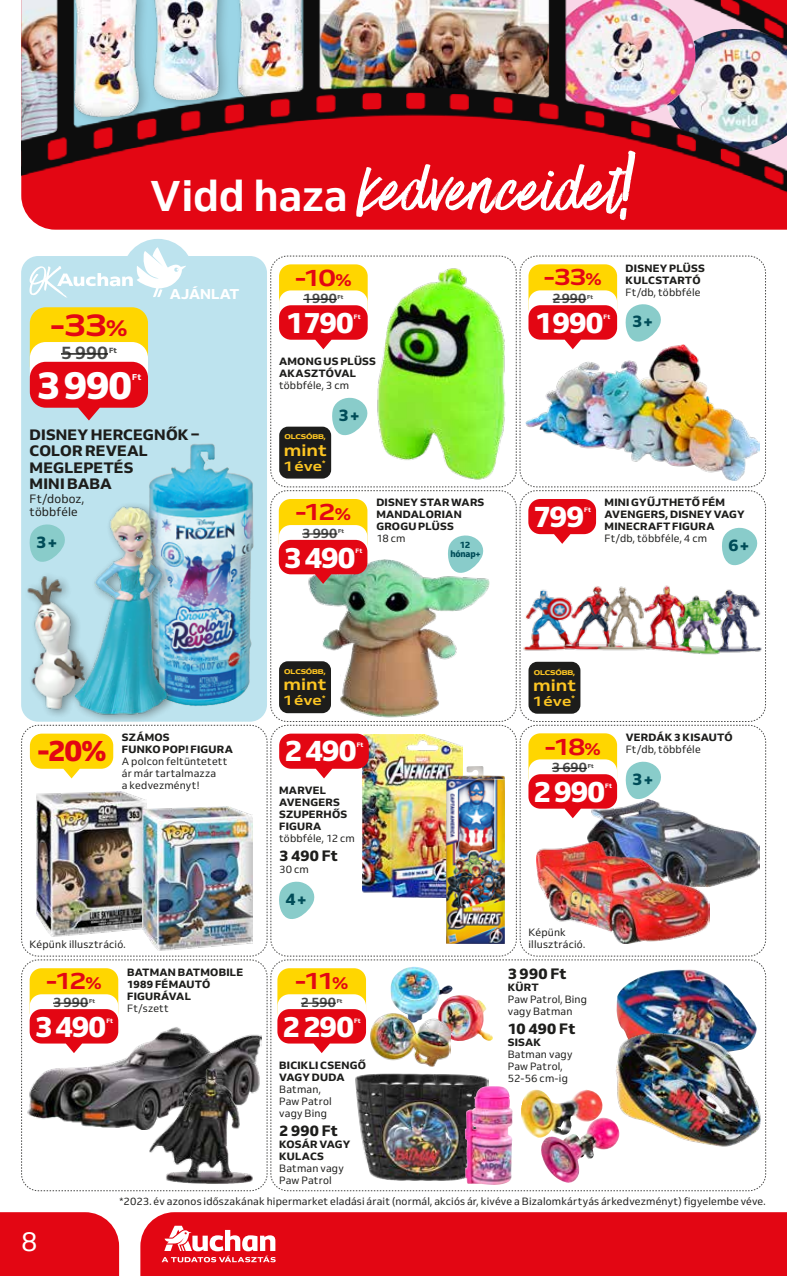
<style>
.page{position:relative;width:787px;height:1276px;background:#fff}
.page>*{position:absolute;margin:0;border:0;box-sizing:border-box;transform-origin:0 0}
.t1{font:78.3px "Have Heart One MA";letter-spacing:.03em;color:#fff}
.t2{font:800 38.55px "Venn";color:#fff}
.t3{font:700 31.2px "Venn Semi Ex";color:#e30613}
.t4{font:800 29.25px "Venn";letter-spacing:-.04em;color:#fff}
.t5{font:800 29.25px "Venn";color:#e30613}
.t6{font:800 28.95px "Venn";letter-spacing:-.035em;color:#fff}
.t7{font:27px "Venn";color:#fff}
.t8{font:700 23.4px "Venn Semi Ex";letter-spacing:-.115em;color:#e30613}
.t9{font:700 17.85px "Venn";color:#4a4a49}
.t10{font:800 16.5px "Venn";color:#004c58}
.t11{font:700 16.05px "Venn Semi Ex";color:#fdc623}
.t12{font:800 15px/16.5px "Venn";letter-spacing:.015em;color:#1d1d1b}
.t13{font:800 14.25px "Venn";letter-spacing:.005em;color:#fff}
.t14{font:700 13.65px "Venn Semi Ex";color:#fdc623}
.t15{font:700 13.35px "Venn";color:#4a4a49}
.t16{font:12px/13.5px "Venn";letter-spacing:.01em;color:#1d1d1b}
.t17{font:10.5px/12px "Venn";letter-spacing:.015em;color:#1d1d1b}
.t18{font:800 10.5px/12px "Venn";letter-spacing:.025em;color:#1d1d1b}
.t19{font:800 9px/8.1px "Venn";letter-spacing:-.025em;color:#004c58;text-align:center}
.t20{font:800 8.4px "Venn";color:#fff}
.t21{font:800 7.35px "Venn";color:#4a4a49}
.t22{font:6.75px "Venn Semi Ex X Bold";letter-spacing:-.03em;color:#fdc623}
.t23{font:800 6.3px "Venn";letter-spacing:.015em;color:#fff}
.t24{font:800 5.55px "Venn";letter-spacing:-.005em;color:#4a4a49}
.s1{font-family:"Venn";font-weight:700;font-size:42.75px}
.s2{font-size:22.8px}
.s3{font-size:17.1px}
</style>
<div class="page">
<div style="left:0;top:1212px;width:119px;height:64px;background:#e30613"></div>
<div style="left:140px;top:1212px;width:647px;height:64px;background:#e30613"></div>
<div style="left:21px;top:201px;width:766px;height:29px;background:#e30613"></div>
<img style="left:21px;top:0;width:766px;height:201px">
<div style="left:122px;top:239px;width:72px;height:72px;background:#bde3ee;border-radius:50%"></div>
<svg style="left:162px;top:1225px;width:114px;height:37px"></svg>
<img style="left:21px;top:247px;width:745px;height:944px">
<div style="left:279px;top:661px;width:52px;height:52px;background:#1d1d1b;border-radius:9px"></div>
<div style="left:528px;top:662px;width:52px;height:51px;background:#1d1d1b;border-radius:9px"></div>
<div style="left:279px;top:427px;width:52px;height:51px;background:#1d1d1b;border-radius:9px"></div>
<h1 class="t1" style="left:150px;top:136px;width:485px"><span class="s1">Vidd haza</span> kedvenceidet!</h1>
<h3 class="t3" style="left:50px;top:305px;width:80px">-33<span class="s2">%</span></h3>
<h2 class="t2" style="left:37px;top:361px;width:97px">3 990</h2>
<p class="t20" style="left:132px;top:372px;width:11px">Ft</p>
<h3 class="t9" style="left:61px;top:342px;width:48px">5 990</h3>
<p class="t21" style="left:109px;top:346px;width:9px">Ft</p>
<h3 class="t13" style="left:170px;top:285px;width:71px">AJÁNLAT</h3>
<h3 class="t8" style="left:295px;top:263px;width:59px">-10<span class="s3">%</span></h3>
<h3 class="t6" style="left:286px;top:305px;width:69px">1 790</h3>
<p class="t23" style="left:354px;top:313px;width:8px">Ft</p>
<p class="t15" style="left:303px;top:290px;width:35px">1 990</p>
<p class="t24" style="left:337px;top:293px;width:7px">Ft</p>
<p class="t18" style="left:279px;top:355px;width:98px">AMONG US PLÜSS<br>AKASZTÓVAL</p>
<p class="t17" style="left:279px;top:379px;width:71px">többféle, 3 cm</p>
<h3 class="t10" style="left:338px;top:405px;width:23px">3 +</h3>
<h3 class="t8" style="left:543px;top:263px;width:60px">-33<span class="s3">%</span></h3>
<h3 class="t6" style="left:535px;top:305px;width:70px">1 990</h3>
<p class="t23" style="left:603px;top:312px;width:8px">Ft</p>
<p class="t15" style="left:552px;top:290px;width:35px">2 990</p>
<p class="t24" style="left:587px;top:293px;width:7px">Ft</p>
<p class="t18" style="left:625px;top:262px;width:81px">DISNEY PLÜSS<br>KULCSTARTÓ</p>
<p class="t17" style="left:625px;top:286px;width:76px">Ft/db, többféle</p>
<h3 class="t10" style="left:632px;top:311px;width:23px">3 +</h3>
<h3 class="t12" style="left:30px;top:426px;width:171px">DISNEY HERCEGNŐK –<br>COLOR REVEAL<br>MEGLEPETÉS<br>MINI BABA</h3>
<p class="t16" style="left:30px;top:491px;width:56px">Ft/doboz, többféle</p>
<p class="t22" style="left:284px;top:433px;width:43px">OLCSÓBB,</p>
<h3 class="t11" style="left:284px;top:440px;width:45px">mint</h3>
<h3 class="t14" style="left:283px;top:457px;width:44px">1 éve<sup>*</sup></h3>
<h3 class="t4" style="left:533px;top:498px;width:52px">799</h3>
<p class="t23" style="left:584px;top:506px;width:8px">Ft</p>
<p class="t18" style="left:604px;top:496px;width:142px">MINI GYŰJTHETŐ FÉM<br>AVENGERS, DISNEY VAGY<br>MINECRAFT FIGURA</p>
<p class="t17" style="left:604px;top:532px;width:104px">Ft/db, többféle, 4 cm</p>
<p class="t18" style="left:376px;top:496px;width:109px">DISNEY STAR WARS<br>MANDALORIAN<br>GROGU PLÜSS</p>
<p class="t17" style="left:376px;top:532px;width:31px">18 cm</p>
<h3 class="t8" style="left:295px;top:497px;width:58px">-12<span class="s3">%</span></h3>
<h3 class="t6" style="left:284px;top:539px;width:73px">3 490</h3>
<p class="t23" style="left:355px;top:547px;width:8px">Ft</p>
<p class="t15" style="left:302px;top:525px;width:37px">3 990</p>
<p class="t24" style="left:338px;top:528px;width:7px">Ft</p>
<h3 class="t10" style="left:36px;top:531px;width:23px">3 +</h3>
<h3 class="t10" style="left:728px;top:535px;width:23px">6 +</h3>
<p class="t19" style="left:450px;top:541px;width:32px">12 hónap+</p>
<h3 class="t5" style="left:37px;top:732px;width:71px">-20%</h3>
<p class="t18" style="left:122px;top:731px;width:112px">SZÁMOS<br>FUNKO POP! FIGURA</p>
<p class="t17" style="left:122px;top:755px;width:107px">A polcon feltüntetett ár már tartalmazza<br>a kedvezményt!</p>
<p class="t17" style="left:30px;top:938px;width:98px">Képünk illusztráció.</p>
<h3 class="t8" style="left:46px;top:966px;width:58px">-12<span class="s3">%</span></h3>
<h3 class="t6" style="left:35px;top:1008px;width:73px">3 490</h3>
<p class="t23" style="left:106px;top:1016px;width:8px">Ft</p>
<p class="t15" style="left:53px;top:994px;width:37px">3 990</p>
<p class="t24" style="left:89px;top:997px;width:7px">Ft</p>
<p class="t18" style="left:127px;top:965px;width:117px">BATMAN BATMOBILE<br>1989 FÉMAUTÓ<br>FIGURÁVAL</p>
<p class="t17" style="left:127px;top:1001px;width:43px">Ft/szett</p>
<p class="t22" style="left:284px;top:667px;width:43px">OLCSÓBB,</p>
<h3 class="t11" style="left:283px;top:674px;width:45px">mint</h3>
<h3 class="t14" style="left:283px;top:692px;width:44px">1 éve<sup>*</sup></h3>
<h3 class="t4" style="left:284px;top:732px;width:74px">2 490</h3>
<p class="t23" style="left:357px;top:740px;width:8px">Ft</p>
<p class="t18" style="left:279px;top:784px;width:69px">MARVEL<br>AVENGERS<br>SZUPERHŐS<br>FIGURA</p>
<p class="t17" style="left:279px;top:832px;width:77px">többféle, 12 cm</p>
<h3 class="t12" style="left:279px;top:847px;width:60px">3 490 Ft</h3>
<p class="t17" style="left:279px;top:863px;width:31px">30 cm</p>
<h3 class="t10" style="left:285px;top:888px;width:23px">4 +</h3>
<h3 class="t8" style="left:295px;top:966px;width:55px">-11<span class="s3">%</span></h3>
<h3 class="t6" style="left:282px;top:1008px;width:73px">2 290</h3>
<p class="t23" style="left:354px;top:1016px;width:8px">Ft</p>
<p class="t15" style="left:301px;top:994px;width:36px">2 590</p>
<p class="t24" style="left:337px;top:997px;width:7px">Ft</p>
<p class="t18" style="left:279px;top:1059px;width:88px">BICIKLI CSENGŐ<br>VAGY DUDA</p>
<p class="t17" style="left:279px;top:1083px;width:54px">Batman,<br>Paw Patrol vagy Bing</p>
<h3 class="t12" style="left:279px;top:1122px;width:60px">2 990 Ft</h3>
<p class="t18" style="left:279px;top:1138px;width:73px">KOSÁR VAGY<br>KULACS</p>
<p class="t17" style="left:279px;top:1162px;width:66px">Batman vagy<br>Paw Patrol</p>
<p class="t22" style="left:534px;top:668px;width:43px">OLCSÓBB,</p>
<h3 class="t11" style="left:533px;top:675px;width:45px">mint</h3>
<h3 class="t14" style="left:532px;top:692px;width:44px">1 éve<sup>*</sup></h3>
<h3 class="t8" style="left:544px;top:731px;width:58px">-18<span class="s3">%</span></h3>
<h3 class="t6" style="left:533px;top:774px;width:73px">2 990</h3>
<p class="t23" style="left:605px;top:781px;width:8px">Ft</p>
<p class="t15" style="left:552px;top:759px;width:37px">3 690</p>
<p class="t24" style="left:588px;top:762px;width:7px">Ft</p>
<p class="t18" style="left:625px;top:731px;width:108px">VERDÁK 3 KISAUTÓ</p>
<p class="t17" style="left:625px;top:743px;width:76px">Ft/db, többféle</p>
<h3 class="t10" style="left:632px;top:768px;width:23px">3 +</h3>
<p class="t17" style="left:528px;top:926px;width:58px">Képünk illusztráció.</p>
<h3 class="t12" style="left:508px;top:965px;width:60px">3 990 Ft</h3>
<p class="t18" style="left:508px;top:981px;width:32px">KÜRT</p>
<p class="t17" style="left:508px;top:993px;width:81px">Paw Patrol, Bing vagy Batman</p>
<h3 class="t12" style="left:508px;top:1020px;width:69px">10 490 Ft</h3>
<p class="t18" style="left:508px;top:1036px;width:35px">SISAK</p>
<p class="t17" style="left:508px;top:1048px;width:66px">Batman vagy<br>Paw Patrol,<br>52-56 cm-ig</p>
<h3 class="t7" style="left:21px;top:1225px;width:18px">8</h3>
<p class="t17" style="left:119px;top:1195px;width:647px">*2023. év azonos időszakának hipermarket eladási árait (normál, akciós ár, kivéve a Bizalomkártyás árkedvezményt) figyelembe véve.</p>
</div>
